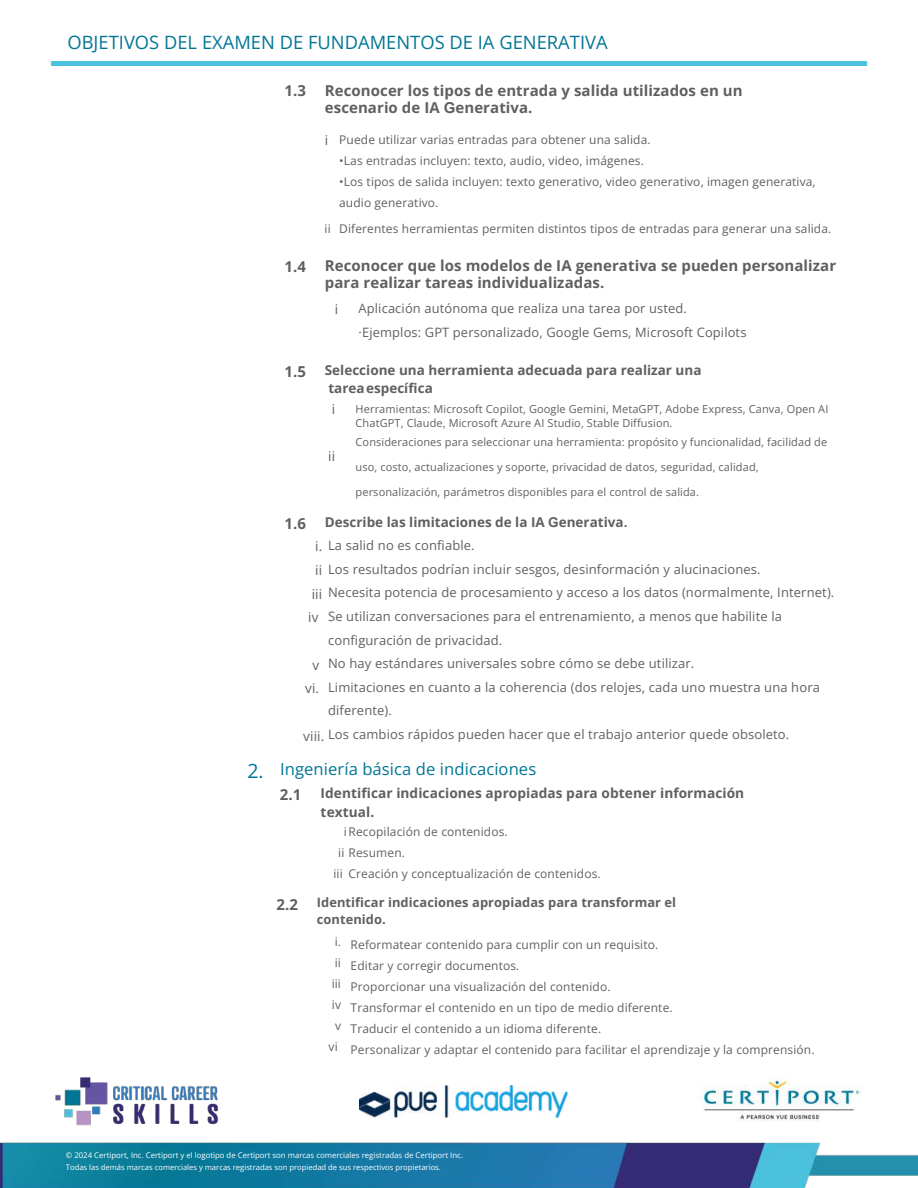
<style>
.page{position:relative;width:918px;height:1188px;background:#fff}
.page>*{position:absolute;margin:0;border:0;box-sizing:border-box;transform-origin:0 0}
.t1{font:18.3px "Open Sans";color:#007694}
.t2{font:16.65px "Open Sans";letter-spacing:.005em;color:#007694}
.t3{font:700 15px/16.8px "Open Sans";letter-spacing:.005em;color:#5f6060}
.t4{font:700 13.65px/19.2px "Open Sans";letter-spacing:.005em;color:#5f6060}
.t5{font:700 13.5px/18px "Open Sans";color:#5f6060}
.t6{font:13.5px/23.5px "Open Sans";letter-spacing:.01em;color:#5f6060;text-align:center}
.t7{font:13.05px/23.7px "Open Sans";letter-spacing:.01em;color:#5f6060}
.t8{font:12.9px/23.7px "Open Sans";letter-spacing:.01em;color:#5f6060}
.t9{font:700 12.9px/17.1px "Open Sans";letter-spacing:.005em;color:#5f6060}
.t10{font:12px/21px "Open Sans";letter-spacing:.01em;color:#5f6060}
.t11{font:10.95px/14.7px "Open Sans";letter-spacing:.01em;color:#5f6060}
.t12{font:7.8px "Open Sans";color:#fff}
.t13{font:7.65px "Open Sans";color:#fff}
.s1{font-family:"Arial"}
.s2{font-size:13.5px}
.s3{font-size:19.5px}
</style>
<div class="page">
<hr style="left:50px;top:62px;width:818px;height:3px;background:#4ac2dd">
<img style="left:0;top:1142px;width:918px;height:46px">
<img style="left:55px;top:1077px;width:164px;height:49px">
<img style="left:360px;top:1085px;width:208px;height:33px">
<img style="left:699px;top:1075px;width:162px;height:46px">
<h1 class="t1" style="left:68px;top:30px;width:542px">OBJETIVOS DEL EXAMEN DE FUNDAMENTOS DE IA GENERATIVA</h1>
<p class="t3" style="left:284px;top:82px;width:23px">1.3</p>
<p class="t3" style="left:325px;top:81px;width:419px">Reconocer los tipos de entrada y salida utilizados en un escenario de IA <span class="s1">G</span>enerativa.</p>
<p class="t6" style="left:325px;top:128px;width:5px">i</p>
<p class="t10" style="left:325px;top:218px;width:8px">ii</p>
<p class="t10" style="left:339px;top:129px;width:313px">Puede utilizar varias entradas para obtener una salida.</p>
<p class="t10" style="left:339px;top:150px;width:306px">•Las entradas incluyen: texto, audio, video, imágenes.</p>
<p class="t10" style="left:339px;top:171px;width:478px">•Los tipos de salida incluyen: texto generativo, video generativo, imagen generativa, audio generativo.</p>
<p class="t10" style="left:339px;top:218px;width:494px">Diferentes herramientas permiten distintos tipos de entradas para generar una salida.</p>
<p class="t3" style="left:284px;top:257px;width:23px">1.4</p>
<p class="t3" style="left:325px;top:257px;width:513px">Reconocer que los modelos de IA generativa se pueden personalizar para realizar tareas individualizadas.</p>
<p class="t6" style="left:335px;top:297px;width:5px">i</p>
<p class="t8" style="left:359px;top:296px;width:389px">Aplicación autónoma que realiza una tarea por usted. ·Ejemplos: GPT personalizado, Google Gems, Microsoft Copilots</p>
<p class="t3" style="left:284px;top:363px;width:23px">1.5</p>
<p class="t5" style="left:325px;top:361px;width:378px">Seleccione una herramienta adecuada para realizar una tareaespecífica</p>
<p class="t6" style="left:332px;top:397px;width:5px">i</p>
<p class="t6" style="left:328px;top:444px;width:8px">ii</p>
<p class="t11" style="left:356px;top:401px;width:474px">Herramientas: Microsoft Copilot, Google Gemini, MetaGPT, Adobe Express, Canva, Open AI<br>ChatGPT, Claude, Microsoft Azure AI Studio, Stable Diffusion.</p>
<p class="t11" style="left:356px;top:435px;width:473px">Consideraciones para seleccionar una herramienta: propósito y funcionalidad, facilidad de</p>
<p class="t11" style="left:356px;top:459px;width:405px">uso, costo, actualizaciones y soporte, privacidad de datos, seguridad, calidad,</p>
<p class="t11" style="left:356px;top:484px;width:345px">personalización, parámetros disponibles para el control de salida.</p>
<p class="t3" style="left:284px;top:515px;width:23px">1.6</p>
<p class="t5" style="left:325px;top:513px;width:304px">Describe las limitaciones de la IA <span class="s1">G</span>enerativa<span class="s1">.</span></p>
<p class="t7" style="left:312px;top:533px;width:524px"><span class="s2">i.</span> La salid no es confiable.<br><span class="s2">ii</span> Los resultados podrían incluir sesgos, desinformación y alucinaciones.<br><span class="s2">iii</span> Necesita potencia de procesamiento y acceso a los datos (normalmente, Internet).</p>
<p class="t6" style="left:308px;top:605px;width:12px">iv</p>
<p class="t7" style="left:328px;top:604px;width:493px">Se utilizan conversaciones para el entrenamiento, a menos que habilite la configuración de privacidad.<br>No hay estándares universales sobre cómo se debe utilizar.<br>Limitaciones en cuanto a la coherencia (dos relojes, cada uno muestra una hora diferente).<br>Los cambios rápidos pueden hacer que el trabajo anterior quede obsoleto.</p>
<p class="t6" style="left:305px;top:653px;width:15px">v vi.</p>
<p class="t6" style="left:303px;top:724px;width:23px">viii.</p>
<h2 class="t2" style="left:247px;top:758px;width:290px"><span class="s3">2.</span> Ingeniería básica de indicaciones</h2>
<p class="t3" style="left:280px;top:785px;width:23px">2.1</p>
<p class="t4" style="left:321px;top:783px;width:425px">Identificar indicaciones apropiadas para obtener información textual.</p>
<p class="t10" style="left:344px;top:821px;width:165px">iRecopilación de contenidos.</p>
<p class="t10" style="left:338px;top:842px;width:68px">ii Resumen.</p>
<p class="t10" style="left:333px;top:863px;width:11px">iii</p>
<p class="t10" style="left:349px;top:863px;width:254px">Creación y conceptualización de contenidos.</p>
<p class="t3" style="left:276px;top:895px;width:23px">2.2</p>
<p class="t9" style="left:317px;top:893px;width:361px">Identificar indicaciones apropiadas para transformar el contenido.</p>
<p class="t10" style="left:329px;top:931px;width:14px;text-align:center">i. ii iii iv v vi</p>
<p class="t10" style="left:351px;top:933px;width:465px">Reformatear contenido para cumplir con un requisito.<br>Editar y corregir documentos.<br>Proporcionar una visualización del contenido.<br>Transformar el contenido en un tipo de medio diferente.<br>Traducir el contenido a un idioma diferente.<br>Personalizar y adaptar el contenido para facilitar el aprendizaje y la comprensión.</p>
<p class="t12" style="left:66px;top:1150px;width:399px">© 2024 Certiport, Inc. Certiport y el logotipo de Certiport son marcas comerciales registradas de Certiport Inc.</p>
<p class="t13" style="left:66px;top:1162px;width:377px">Todas las demás marcas comerciales y marcas registradas son propiedad de sus respectivos propietarios.</p>
</div>
